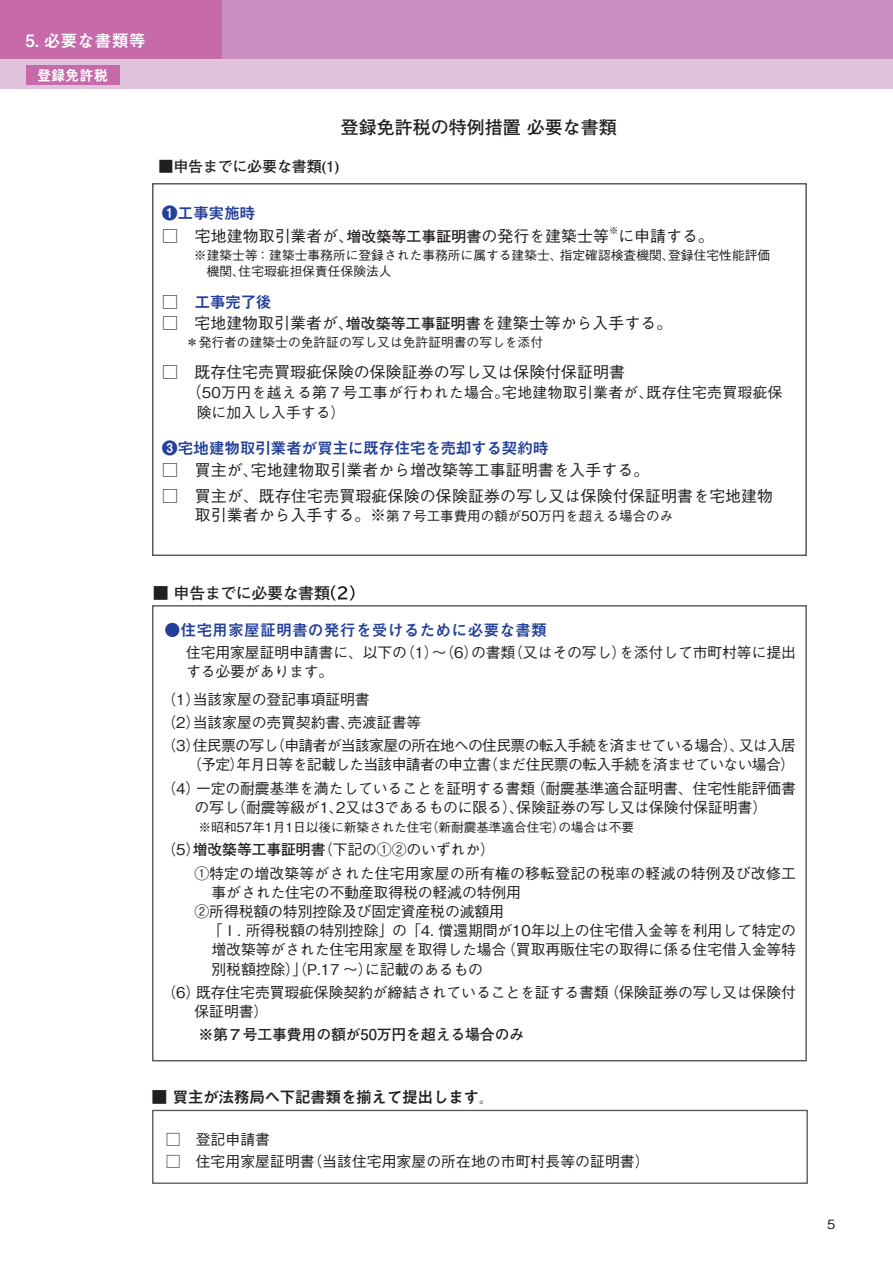
<style>
.page{position:relative;width:893px;height:1263px;background:#fff}
.page>*{position:absolute;margin:0;border:0;box-sizing:border-box;transform-origin:0 0}
.t1{font:700 18px "Futo Go B101 Pro";color:#231f20}
.t2{font:700 18px "Futo Go B101 Pro";letter-spacing:.035em;color:#fff}
.t3{font:700 16.95px "Mi Go MB1 Std De";color:#fff}
.t4{font:500 15.9px "Gothic BBB Pro";color:#231f20}
.t5{font:700 15.9px "Mi Go MB1 Std De";letter-spacing:-.02em;color:#223f99}
.t6{font:700 15.9px "Mi Go MB1 Std De";color:#223f99}
.t7{font:700 15.9px "Mi Go MB1 Std De";letter-spacing:-.04em;color:#231f20}
.t8{font:700 15.9px "Futo Go B101 Pro";letter-spacing:-.01em;color:#231f20}
.t9{font:700 15px "Futo Go B101 Pro";letter-spacing:-.005em;color:#231f20}
.t10{font:500 14.85px/19.2px "Gothic BBB Pro";letter-spacing:-.01em;color:#231f20}
.t11{font:500 14.85px/23.4px "Gothic BBB Pro";letter-spacing:-.05em;color:#231f20}
.t12{font:500 14.85px/23.4px "Gothic BBB Pro";letter-spacing:.01em;color:#231f20}
.t13{font:500 14.85px "Gothic BBB Pro";letter-spacing:.02em;color:#231f20}
.t14{font:500 14.85px "P Futo Go B101 Pr 6 N";letter-spacing:-.01em;color:#231f20}
.t15{font:14.85px "Midashi Go Pro MB31";color:#fff;scale:.95 1}
.t16{font:700 14.85px "Futo Go B101 Pro";letter-spacing:-.02em;color:#fff}
.t17{font:500 13.5px "Gothic BBB Pro";color:#231f20}
.t18{font:500 12.75px/15.9px "Gothic BBB Pro";color:#231f20}
.t19{font:500 9.3px "Gothic BBB Pro";color:#231f20}
.s1{font-family:"Futo Go B101 Pro";font-weight:700;font-size:15px}
.s2{font-family:"Gothic BBB Pro";font-weight:500;color:#231f20}
.s3{font-size:15.9px}
.s4{font-size:14.85px}
.s5{font-family:"P Futo Go B101 Pr 6 N"}
.s6{font-family:"Gothic BBB Pro"}
.s7{font-family:"Futo Go B101 Pro"}
</style>
<div class="page">
<div style="left:0;top:0;width:893px;height:60px;background:#c78ebf"></div>
<div style="left:0;top:0;width:221px;height:60px;background:#c66aaa"></div>
<div style="left:0;top:60px;width:893px;height:29px;background:#dfc3dd"></div>
<div style="left:26px;top:66px;width:93px;height:19px;background:#c66aaa"></div>
<div style="left:152px;top:1110px;width:656px;height:74px;border:1px solid #57585a"></div>
<svg style="left:331px;top:585px;width:24px;height:15px"></svg>
<p class="t2" style="left:57px;top:26px;width:100px">.必要な書類</p>
<p class="t3" style="left:26px;top:28px;width:122px">5. 必要な書類等</p>
<p class="t15" style="left:37px;top:64px;width:76px">登録免許税</p>
<p class="t16" style="left:36px;top:67px;width:75px">登録免許税</p>
<p class="t1" style="left:341px;top:112px;width:277px">登録免許税の特例措置 必要な書類</p>
<p class="t9" style="left:158px;top:154px;width:182px">■申告までに必要な書類(1)</p>
<p class="t5" style="left:162px;top:201px;width:95px">❶工事実施時</p>
<p class="t4" style="left:162px;top:223px;width:448px">□ 宅地建物取引業者が、<span class="s1">増改築等工事証明書</span>の発行を建築士等</p>
<p class="t19" style="left:609px;top:223px;width:11px">※</p>
<p class="t4" style="left:618px;top:223px;width:97px">に申請する。</p>
<p class="t18" style="left:207px;top:246px;width:565px;text-indent:-13px">※建築士等：建築士事務所に登録された事務所に属する建築士、指定確認検査機関、登録住宅性能評価機関、住宅瑕疵担保責任保険法人</p>
<p class="t5" style="left:162px;top:290px;width:111px"><span class="s2">□</span> 工事完了後</p>
<p class="t4" style="left:162px;top:310px;width:512px">□ 宅地建物取引業者が、<span class="s1">増改築等工事証明書</span>を建築士等から入手する。</p>
<p class="t18" style="left:186px;top:332px;width:359px">＊発行者の建築士の免許証の写し又は免許証明書の写しを添付</p>
<p class="t4" style="left:162px;top:359px;width:464px">□ 既存住宅売買瑕疵保険の保険証券の写し又は保険付保証明書</p>
<p class="t13" style="left:186px;top:380px;width:598px"><span class="s3">（</span>50万円を越える第７号工事が行われた場合。宅地建物取引業者が、既存住宅売買瑕疵保</p>
<p class="t10" style="left:197px;top:401px;width:150px">険に加入し入手する）</p>
<p class="t5" style="left:162px;top:436px;width:388px">❸宅地建物取引業者が買主に既存住宅を売却する契約時</p>
<p class="t4" style="left:162px;top:457px;width:489px">□ 買主が、宅地建物取引業者から増改築等工事証明書を入手する。</p>
<p class="t4" style="left:162px;top:483px;width:613px">□ 買主が、既存住宅売買瑕疵保険の保険証券の写し又は保険付保証明書を宅地建物</p>
<p class="t17" style="left:195px;top:505px;width:480px"><span class="s3">取引業者から入手する。※</span>第７号工事費用の額が50万円を超える場合のみ</p>
<p class="t8" style="left:153px;top:580px;width:179px">■ 申告までに必要な書類</p>
<p class="t6" style="left:164px;top:618px;width:384px">●住宅用家屋証明書の発行を受けるために必要な書類</p>
<p class="t10" style="left:186px;top:641px;width:611px">住宅用家屋証明申請書に、以下の（1）～（6）の書類（又はその写し）を添付して市町村等に提出する必要があります。</p>
<p class="t11" style="left:162px;top:685px;width:636px">（1）当該家屋の登記事項証明書<br>（2）当該家屋の売買契約書、売渡証書等<br>（3）住民票の写し（申請者が当該家屋の所在地への住民票の転入手続を済ませている場合）、又は入居</p>
<p class="t11" style="left:162px;top:751px;width:636px;text-align:right">（予定）年月日等を記載した当該申請者の申立書（まだ住民票の転入手続を済ませていない場合）（4）一定の耐震基準を満たしていることを証明する書類（耐震基準適合証明書、住宅性能評価書</p>
<p class="t10" style="left:195px;top:796px;width:574px">の写し（耐震等級が1、2又は3であるものに限る）、保険証券の写し又は保険付保証明書）</p>
<p class="t18" style="left:169px;top:818px;width:467px"><span class="s4">　　</span>※昭和57年1月1日以後に新築された住宅（新耐震基準適合住宅）の場合は不要</p>
<p class="t12" style="left:195px;top:836px;width:603px;text-indent:-33px">（5）<span class="s5">増改築等工事証明書</span>（下記の①②のいずれか）<br>①特定の増改築等がされた住宅用家屋の所有権の移転登記の税率の軽減の特例及び改修工</p>
<p class="t10" style="left:195px;top:881px;width:328px;text-indent:17px">事がされた住宅の不動産取得税の軽減の特例用<br>②所得税額の特別控除及び固定資産税の減額用</p>
<p class="t10" style="left:208px;top:919px;width:590px;text-align:justify">「Ｉ. 所得税額の特別控除」の「4. 償還期間が10年以上の住宅借入金等を利用して特定の増改築等がされた住宅用家屋を取得した場合（買取再販住宅の取得に係る住宅借入金等特別税額控除）」（P.17 ～）に記載のあるもの</p>
<p class="t10" style="left:195px;top:981px;width:603px;text-indent:-33px">（6）既存住宅売買瑕疵保険契約が締結されていることを証する書類（保険証券の写し又は保険付保証明書）</p>
<p class="t14" style="left:169px;top:1023px;width:357px"><span class="s6">　　</span>※第７号工事費用の額が50万円を超える場合のみ</p>
<p class="t7" style="left:152px;top:1085px;width:344px"><span class="s7">■</span> 買主が法務局へ下記書類を揃えて提出します。</p>
<p class="t10" style="left:166px;top:1128px;width:106px">□ 登記申請書</p>
<p class="t10" style="left:166px;top:1150px;width:485px">□ 住宅用家屋証明書（当該住宅用家屋の所在地の市町村長等の証明書）</p>
<p class="t18" style="left:827px;top:1215px;width:10px">5</p>
</div>
